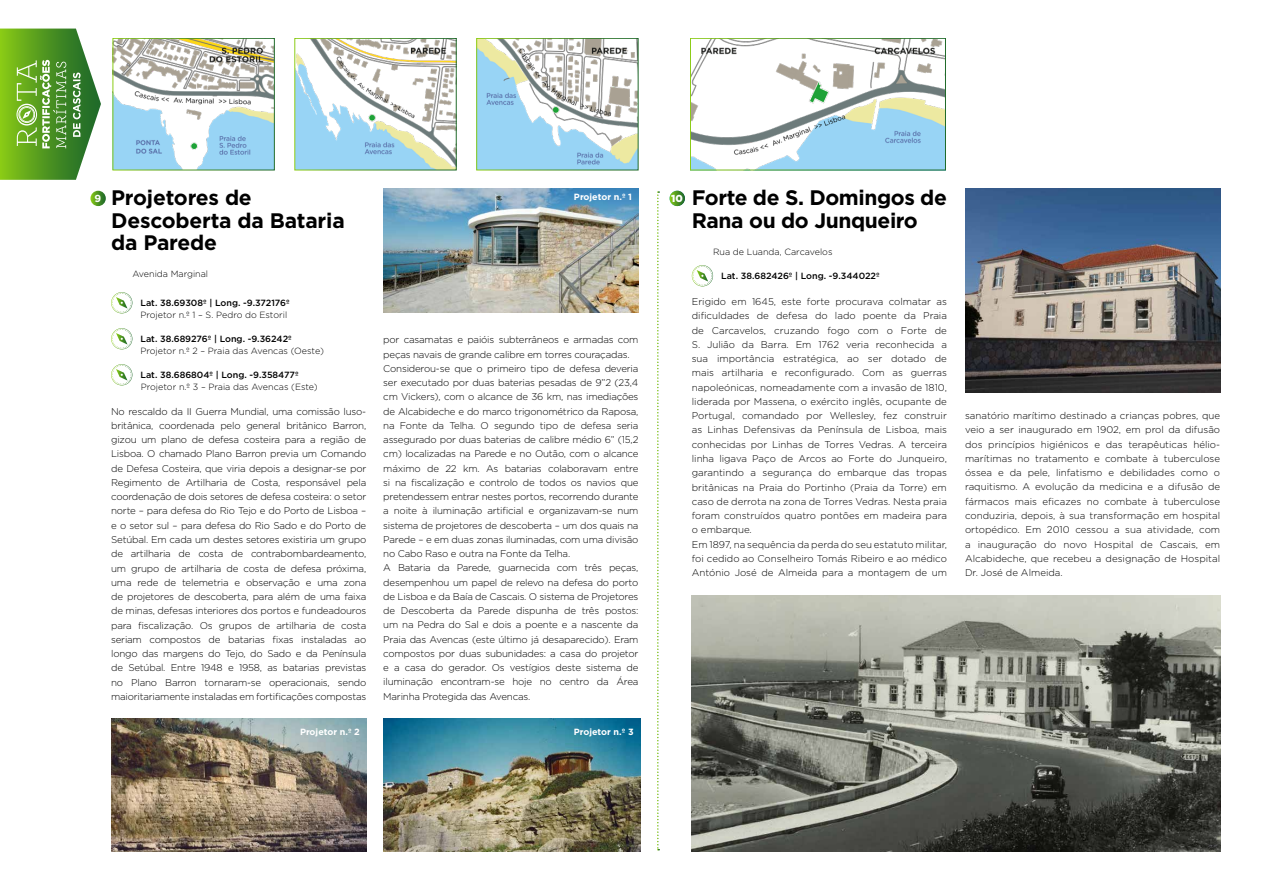
<style>
.page{position:relative;width:1263px;height:893px;background:#fff}
.page>*{position:absolute;margin:0;border:0;box-sizing:border-box;transform-origin:0 0}
.t1{font:700 21px/22.5px "Gotham";letter-spacing:-.02em;color:#000}
.t2{font:900 10.2px "Gotham";color:#fff}
.t3{font:700 10.2px "Gotham";color:#fff}
.t4{font:300 9.75px/14.2px "Gotham";letter-spacing:-.02em;color:#000;text-align:justify}
.t5{font:300 9.75px/14.2px "Gotham";color:#000}
.t6{font:300 9px "Gotham";color:#000}
.t7{font:500 9px "Gotham";color:#000}
.t8{font:700 9px "Gotham";color:#fff}
</style>
<div class="page">
<svg style="left:657px;top:191px;width:2px;height:659px"></svg>
<img style="left:383px;top:719px;width:257px;height:133px">
<img style="left:692px;top:40px;width:251px;height:128px">
<div style="left:690px;top:38px;width:255px;height:132px;border:1px solid #fff"></div>
<svg style="left:111px;top:292px;width:21px;height:21px"></svg>
<svg style="left:111px;top:328px;width:21px;height:21px"></svg>
<svg style="left:111px;top:364px;width:21px;height:21px"></svg>
<img style="left:383px;top:189px;width:255px;height:124px">
<svg style="left:90px;top:191px;width:16px;height:15px"></svg>
<svg style="left:0;top:29px;width:101px;height:151px;background:#76ae4c"></svg>
<svg style="left:692px;top:265px;width:21px;height:21px"></svg>
<img style="left:965px;top:189px;width:255px;height:203px">
<img style="left:692px;top:596px;width:528px;height:256px">
<svg style="left:670px;top:191px;width:15px;height:15px"></svg>
<img style="left:111px;top:719px;width:255px;height:133px">
<img style="left:115px;top:40px;width:157px;height:128px">
<div style="left:113px;top:38px;width:161px;height:132px;border:1px solid #fff"></div>
<img style="left:297px;top:40px;width:157px;height:128px">
<div style="left:295px;top:38px;width:161px;height:132px;border:1px solid #fff"></div>
<img style="left:479px;top:40px;width:157px;height:128px">
<p class="t3" style="left:95px;top:192px;width:8px">9</p>
<h1 class="t1" style="left:111px;top:187px;width:235px">Projetores de<br>Descoberta da Bataria da Parede</h1>
<p class="t6" style="left:132px;top:269px;width:77px">Avenida Marginal</p>
<p class="t7" style="left:140px;top:297px;width:151px">Lat. 38.69308º | Long. -9.372176º</p>
<p class="t6" style="left:140px;top:309px;width:148px">Projetor n.º 1 – S. Pedro do Estoril</p>
<p class="t7" style="left:140px;top:333px;width:153px">Lat. 38.689276º | Long. -9.36242º</p>
<p class="t6" style="left:140px;top:345px;width:185px">Projetor n.º 2 – Praia das Avencas (Oeste)</p>
<p class="t7" style="left:140px;top:369px;width:160px">Lat. 38.686804º | Long. -9.358477º</p>
<p class="t6" style="left:141px;top:381px;width:178px">Projetor n.º 3 – Praia das Avencas (Este)</p>
<p class="t4" style="left:111px;top:404px;width:257px">No rescaldo da II Guerra Mundial, uma comissão luso&shy;britânica, coordenada pelo general britânico Barron, gizou um plano de defesa costeira para a região de Lisboa. O chamado Plano Barron previa um Comando de Defesa Costeira, que viria depois a designar-se por Regimento de Artilharia de Costa, responsável pela coordenação de dois setores de defesa costeira: o setor norte – para defesa do Rio Tejo e do Porto de Lisboa – e o setor sul – para defesa do Rio Sado e do Porto de Setúbal. Em cada um destes setores existiria um grupo de artilharia de costa de contrabombardeamento, um grupo de artilharia de costa de defesa próxima, uma rede de telemetria e observação e uma zona de projetores de descoberta, para além de uma faixa de minas, defesas interiores dos portos e fundeadouros para fiscalização. Os grupos de artilharia de costa seriam compostos de batarias fixas instaladas ao longo das margens do Tejo, do Sado e da Península de Setúbal. Entre 1948 e 1958, as batarias previstas no Plano Barron tornaram-se operacionais, sendo maioritariamente instaladas em fortificações compostas</p>
<p class="t8" style="left:574px;top:191px;width:60px">Projetor n.º 1</p>
<p class="t4" style="left:383px;top:332px;width:257px;text-align:left">por casamatas e paióis subterrâneos e armadas com peças navais de grande calibre em torres couraçadas.<br>Considerou-se que o primeiro tipo de defesa deveria ser executado por duas baterias pesadas de 9”2 (23,4 cm Vickers), com o alcance de 36 km, nas imediações de Alcabideche e do marco trigonométrico da Raposa, na Fonte da Telha. O segundo tipo de defesa seria assegurado por duas baterias de calibre médio 6” (15,2 cm) localizadas na Parede e no Outão, com o alcance máximo de 22 km. As batarias colaboravam entre si na fiscalização e controlo de todos os navios que pretendessem entrar nestes portos, recorrendo durante a noite à iluminação artificial e organizavam-se num sistema de projetores de descoberta – um dos quais na Parede – e em duas zonas iluminadas, com uma divisão no Cabo Raso e outra na Fonte da Telha.<br>A Bataria da Parede, guarnecida com três peças, desempenhou um papel de relevo na defesa do porto de Lisboa e da Baía de Cascais. O sistema de Projetores de Descoberta da Parede dispunha de três postos: um na Pedra do Sal e dois a poente e a nascente da Praia das Avencas (este último já desaparecido). Eram compostos por duas subunidades: a casa do projetor e a casa do gerador. Os vestígios deste sistema de iluminação encontram-se hoje no centro da Área Marinha Protegida das Avencas.</p>
<p class="t8" style="left:300px;top:726px;width:61px">Projetor n.º 2</p>
<p class="t8" style="left:574px;top:726px;width:61px">Projetor n.º 3</p>
<h1 class="t1" style="left:674px;top:187px;width:275px;text-align:center"><sup>8</sup> Forte de S. Domingos de<br>Rana ou do Junqueiro</h1>
<p class="t6" style="left:713px;top:246px;width:121px">Rua de Luanda, Carcavelos</p>
<p class="t7" style="left:721px;top:270px;width:160px">Lat. 38.682426º | Long. -9.344022º</p>
<p class="t5" style="left:692px;top:294px;width:257px">Erigido em 1645, este forte procurava colmatar as dificuldades de defesa do lado poente da Praia de Carcavelos, cruzando fogo com o Forte de S. Julião da Barra. Em 1762 veria reconhecida a sua importância estratégica, ao ser dotado de mais artilharia e reconfigurado. Com as guerras napoleónicas, nomeadamente com a invasão de 1810, liderada por Massena, o exército inglês, ocupante de Portugal, comandado por Wellesley, fez construir as Linhas Defensivas da Península de Lisboa, mais conhecidas por Linhas de Torres Vedras. A terceira linha ligava Paço de Arcos ao Forte do Junqueiro, garantindo a segurança do embarque das tropas britânicas na Praia do Portinho (Praia da Torre) em caso de derrota na zona de Torres Vedras. Nesta praia foram construídos quatro pontões em madeira para o embarque.<br>Em 1897, na sequência da perda do seu estatuto militar, foi cedido ao Conselheiro Tomás Ribeiro e ao médico António José de Almeida para a montagem de um</p>
<p class="t2" style="left:671px;top:192px;width:13px">10</p>
<p class="t4" style="left:965px;top:408px;width:257px">sanatório marítimo destinado a crianças pobres, que veio a ser inaugurado em 1902, em prol da difusão dos princípios higiénicos e das terapêuticas hélio&shy;marítimas no tratamento e combate à tuberculose óssea e da pele, linfatismo e debilidades como o raquitismo. A evolução da medicina e a difusão de fármacos mais eficazes no combate à tuberculose conduziria, depois, à sua transformação em hospital ortopédico. Em 2010 cessou a sua atividade, com a inauguração do novo Hospital de Cascais, em Alcabideche, que recebeu a designação de Hospital Dr. José de Almeida.</p>
</div>
